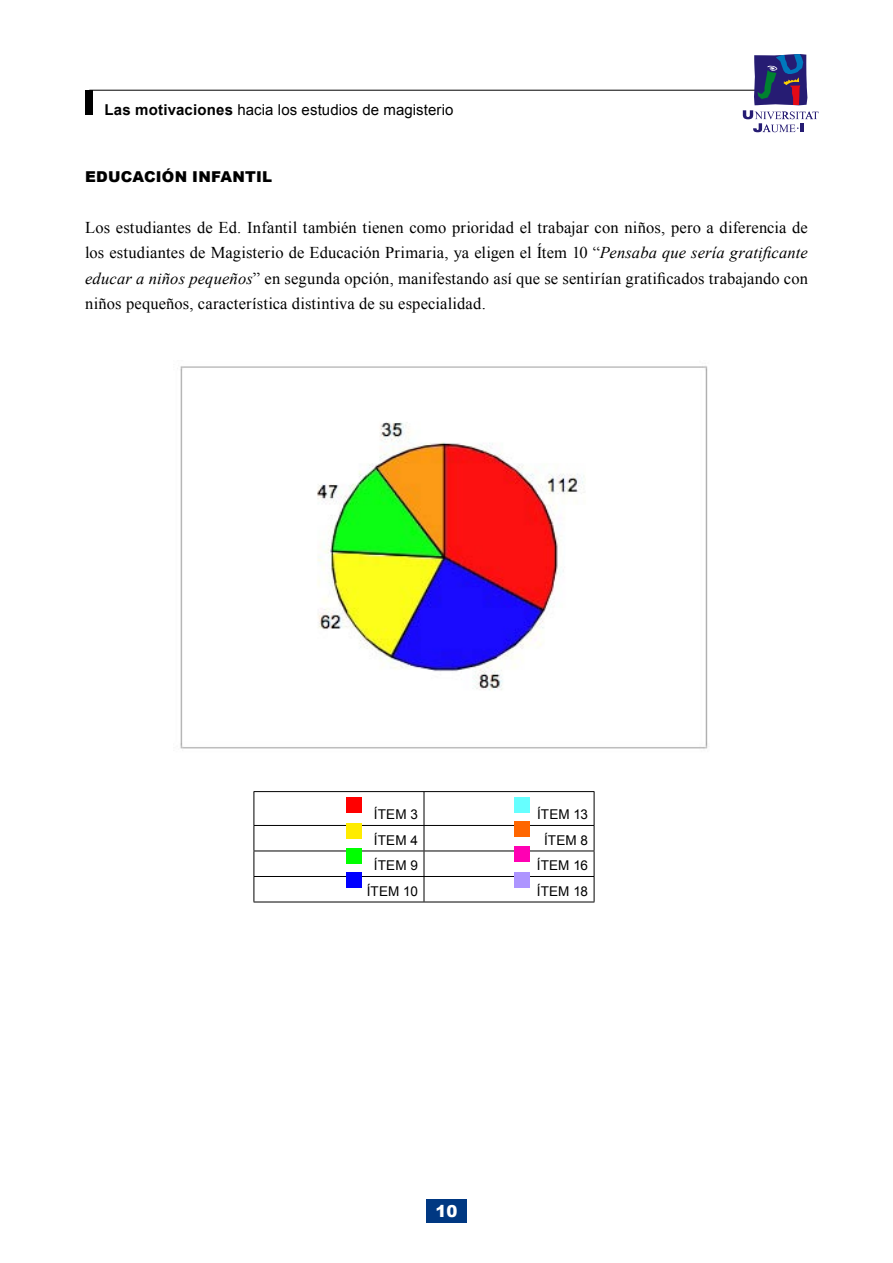
<style>
.page{position:relative;width:893px;height:1263px;background:#fff}
.page>*{position:absolute;margin:0;border:0;box-sizing:border-box;transform-origin:0 0}
.t1{font:16.5px/25.5px "Times New Roman";letter-spacing:.01em;color:#000;text-align:justify}
.t2{font:900 16.5px "Arial";color:#fff}
.t3{font:15px "Arial";letter-spacing:.005em;color:#000}
.t4{font:900 15px "Arial";letter-spacing:.01em;color:#000}
.t5{font:13.5px "Arial";letter-spacing:.01em;color:#000}
.s1{font-weight:700}
.s2{font-style:italic}
</style>
<div class="page">
<hr style="left:89px;top:90px;width:668px;height:1px;background:#000">
<svg style="left:743px;top:54px;width:76px;height:78px"></svg>
<div style="left:85px;top:90px;width:7px;height:25px;background:#000"></div>
<div style="left:427px;top:1199px;width:40px;height:24px;background:#003882"></div>
<img style="left:180px;top:366px;width:528px;height:383px">
<hr style="left:254px;top:791px;width:170px;height:1px;background:#000">
<hr style="left:254px;top:792px;width:1px;height:33px;background:#000">
<hr style="left:424px;top:791px;width:170px;height:1px;background:#000">
<hr style="left:424px;top:792px;width:1px;height:33px;background:#000">
<hr style="left:594px;top:792px;width:1px;height:33px;background:#000">
<hr style="left:254px;top:825px;width:170px;height:1px;background:#000">
<hr style="left:424px;top:825px;width:170px;height:1px;background:#000">
<hr style="left:254px;top:850px;width:170px;height:1px;background:#000">
<hr style="left:424px;top:850px;width:170px;height:1px;background:#000">
<hr style="left:254px;top:876px;width:170px;height:1px;background:#000">
<svg style="left:254px;top:826px;width:1px;height:76px"></svg>
<hr style="left:424px;top:876px;width:170px;height:1px;background:#000">
<svg style="left:424px;top:826px;width:1px;height:76px"></svg>
<svg style="left:594px;top:826px;width:1px;height:76px"></svg>
<hr style="left:254px;top:902px;width:170px;height:1px;background:#000">
<hr style="left:424px;top:902px;width:170px;height:1px;background:#000">
<div style="left:346px;top:797px;width:16px;height:16px;background:#f00"></div>
<div style="left:346px;top:823px;width:16px;height:16px;background:#ffec00"></div>
<div style="left:346px;top:848px;width:16px;height:16px;background:#0f0"></div>
<div style="left:346px;top:872px;width:16px;height:16px;background:#00f"></div>
<div style="left:514px;top:797px;width:16px;height:16px;background:#6ff"></div>
<div style="left:514px;top:872px;width:16px;height:16px;background:#ad95ff"></div>
<div style="left:514px;top:821px;width:16px;height:16px;background:#f60"></div>
<div style="left:514px;top:846px;width:16px;height:16px;background:#ff00b3"></div>
<p class="t3" style="left:104px;top:101px;width:351px"><span class="s1">Las motivaciones</span> hacia los estudios de magisterio</p>
<p class="t4" style="left:85px;top:168px;width:189px">EDUCACIÓN INFANTIL</p>
<p class="t1" style="left:85px;top:214px;width:724px">Los estudiantes de Ed. Infantil también tienen como prioridad el trabajar con niños, pero a diferencia de los estudiantes de Magisterio de Educación Primaria, ya eligen el Ítem 10 “<span class="s2">Pensaba que sería gratificante educar a niños pequeños</span>” en segunda opción, manifestando así que se sentirían gratificados trabajando con niños pequeños, característica distintiva de su especialidad.</p>
<p class="t5" style="left:374px;top:807px;width:46px">ÍTEM 3</p>
<p class="t5" style="left:537px;top:807px;width:53px">ÍTEM 13</p>
<p class="t5" style="left:374px;top:833px;width:46px">ÍTEM 4</p>
<p class="t5" style="left:544px;top:833px;width:46px">ÍTEM 8</p>
<p class="t5" style="left:374px;top:858px;width:46px">ÍTEM 9</p>
<p class="t5" style="left:537px;top:858px;width:53px">ÍTEM 16</p>
<p class="t5" style="left:367px;top:884px;width:53px">ÍTEM 10</p>
<p class="t5" style="left:537px;top:884px;width:53px">ÍTEM 18</p>
<p class="t2" style="left:436px;top:1202px;width:24px">10</p>
</div>
